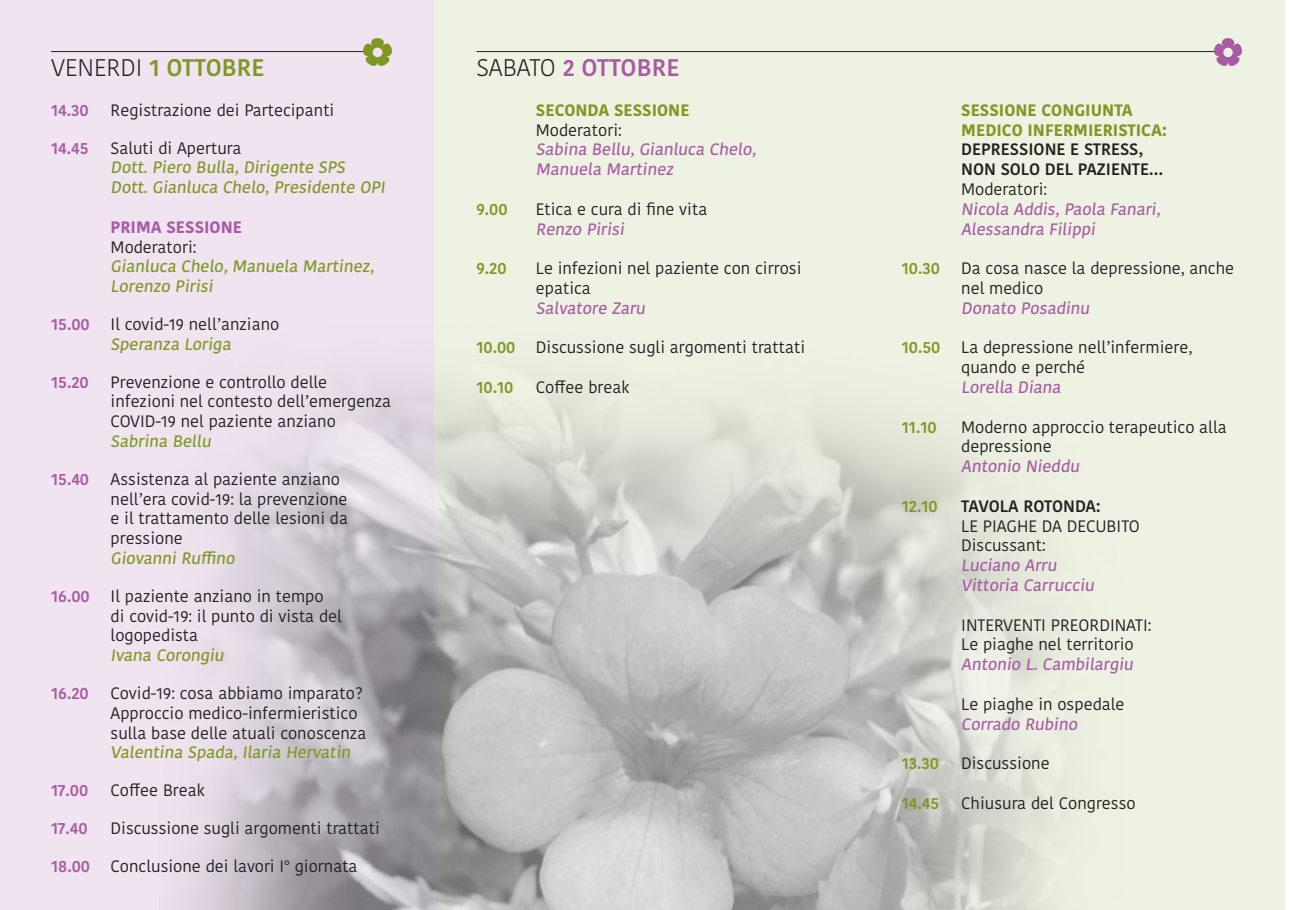
<style>
.page{position:relative;width:1293px;height:910px;background:#fff}
.page>*{position:absolute;margin:0;border:0;box-sizing:border-box;transform-origin:0 0}
.t1{font:600 24px "Kohinoor Bangla";color:#7e9823}
.t2{font:600 24px "Kohinoor Bangla";color:#a85ba4}
.t3{font:16.5px/19.8px "Kohinoor Bangla";color:#231f20}
.corsivi_venerdi{font:500 16.5px/19.8px "Kohinoor Bangla";color:#a85ba4}
.corsivi_sabato{font:500 16.5px/19.8px "Kohinoor Bangla";color:#7e9823}
.t4{font:700 16.5px "Kohinoor Bangla";color:#7e9823}
.t5{font:600 16.5px "Kohinoor Bangla";color:#231f20}
.t6{font:600 16.5px "Kohinoor Bangla";color:#a85ba4}
.t7{font:600 16.5px "Kohinoor Bangla";color:#7e9823}
.t8{font:700 16.5px "Kohinoor Bangla";color:#a85ba4}
.s1{font-weight:300;color:#231f20}
.s2{font-weight:600;color:#a85ba4}
.s3{font-weight:600;color:#7e9823}
</style>
<div class="page">
<div style="left:0;top:0;width:434px;height:910px;background:#efe4f0"></div>
<div style="left:434px;top:0;width:850px;height:910px;background:#eef2e2"></div>
<img style="left:182px;top:383px;width:872px;height:527px">
<hr style="left:51px;top:51px;width:317px;height:1px;background:#231f20">
<img style="left:364px;top:38px;width:27px;height:27px">
<hr style="left:476px;top:51px;width:742px;height:1px;background:#231f20">
<img style="left:1214px;top:38px;width:28px;height:27px">
<p class="t1" style="left:51px;top:48px;width:215px"><span class="s1">VENERDI</span> 1 OTTOBRE</p>
<p class="t6" style="left:51px;top:96px;width:39px">14.30</p>
<p class="t3" style="left:111px;top:100px;width:225px">Registrazione dei Partecipanti</p>
<p class="t6" style="left:51px;top:134px;width:39px">14.45</p>
<p class="t3" style="left:111px;top:138px;width:132px">Saluti di Apertura</p>
<p class="corsivi_sabato" style="left:111px;top:157px;width:239px">Dott. Piero Bulla, Dirigente SPS</p>
<p class="corsivi_sabato" style="left:111px;top:177px;width:279px">Dott. Gianluca Chelo, Presidente OPI</p>
<p class="t8" style="left:111px;top:213px;width:133px">PRIMA SESSIONE</p>
<p class="t3" style="left:111px;top:237px;width:87px">Moderatori:</p>
<p class="corsivi_sabato" style="left:111px;top:256px;width:268px">Gianluca Chelo, Manuela Martinez,<br>Lorenzo Pirisi</p>
<p class="t6" style="left:51px;top:310px;width:40px">15.00</p>
<p class="t3" style="left:111px;top:314px;width:170px">Il covid-19 nell’anziano</p>
<p class="corsivi_sabato" style="left:111px;top:334px;width:125px">Speranza Loriga</p>
<p class="t6" style="left:51px;top:368px;width:39px">15.20</p>
<p class="t3" style="left:111px;top:372px;width:282px">Prevenzione e controllo delle infezioni nel contesto dell’emergenza<br>COVID-19 nel paziente anziano</p>
<p class="corsivi_sabato" style="left:111px;top:431px;width:105px">Sabrina Bellu</p>
<p class="t6" style="left:51px;top:465px;width:40px">15.40</p>
<p class="t3" style="left:111px;top:469px;width:239px">Assistenza al paziente anziano nell’era covid-19: la prevenzione e il trattamento delle lesioni da pressione</p>
<p class="corsivi_sabato" style="left:111px;top:548px;width:129px">Giovanni Ruffino</p>
<p class="t6" style="left:51px;top:582px;width:40px">16.00</p>
<p class="t3" style="left:111px;top:586px;width:233px">Il paziente anziano in tempo<br>di covid-19: il punto di vista del logopedista</p>
<p class="corsivi_sabato" style="left:111px;top:645px;width:118px">Ivana Corongiu</p>
<p class="t6" style="left:51px;top:679px;width:39px">16.20</p>
<p class="t3" style="left:111px;top:683px;width:257px">Covid-19: cosa abbiamo imparato?<br>Approccio medico-infermieristico sulla base delle atuali conoscenza</p>
<p class="corsivi_sabato" style="left:111px;top:742px;width:244px">Valentina Spada, Ilaria Hervatin</p>
<p class="t6" style="left:51px;top:777px;width:39px">17.00</p>
<p class="t3" style="left:111px;top:780px;width:96px">Coffee Break</p>
<p class="t6" style="left:51px;top:814px;width:38px">17.40</p>
<p class="t3" style="left:111px;top:818px;width:271px">Discussione sugli argomenti trattati</p>
<p class="t3" style="left:51px;top:856px;width:308px"><span class="s2">18.00</span> Conclusione dei lavori I° giornata</p>
<p class="t2" style="left:476px;top:48px;width:205px"><span class="s1">SABATO</span> 2 OTTOBRE</p>
<p class="t4" style="left:536px;top:96px;width:155px">SECONDA SESSIONE</p>
<p class="t3" style="left:536px;top:120px;width:87px">Moderatori:</p>
<p class="corsivi_venerdi" style="left:536px;top:139px;width:225px">Sabina Bellu, Gianluca Chelo,<br>Manuela Martinez</p>
<p class="t7" style="left:476px;top:195px;width:33px">9.00</p>
<p class="t3" style="left:536px;top:199px;width:173px">Etica e cura di fine vita</p>
<p class="corsivi_venerdi" style="left:536px;top:218px;width:93px">Renzo Pirisi</p>
<p class="t7" style="left:476px;top:255px;width:32px">9.20</p>
<p class="t3" style="left:536px;top:258px;width:267px">Le infezioni nel paziente con cirrosi epatica</p>
<p class="corsivi_venerdi" style="left:536px;top:298px;width:114px">Salvatore Zaru</p>
<p class="t3" style="left:476px;top:337px;width:330px"><span class="s3">10.00</span> Discussione sugli argomenti trattati</p>
<p class="t7" style="left:476px;top:373px;width:39px">10.10</p>
<p class="t3" style="left:536px;top:377px;width:95px">Coffee break</p>
<p class="t4" style="left:961px;top:96px;width:173px">SESSIONE CONGIUNTA</p>
<p class="t4" style="left:961px;top:115px;width:207px">MEDICO INFERMIERISTICA:</p>
<p class="t5" style="left:961px;top:136px;width:183px">DEPRESSIONE E STRESS,</p>
<p class="t5" style="left:961px;top:156px;width:203px">NON SOLO DEL PAZIENTE…</p>
<p class="t3" style="left:961px;top:179px;width:87px">Moderatori:</p>
<p class="corsivi_venerdi" style="left:961px;top:199px;width:204px">Nicola Addis, Paola Fanari,</p>
<p class="corsivi_venerdi" style="left:961px;top:218px;width:139px">Alessandra Filippi</p>
<p class="t7" style="left:901px;top:255px;width:40px">10.30</p>
<p class="t3" style="left:961px;top:258px;width:274px">Da cosa nasce la depressione, anche nel medico</p>
<p class="corsivi_venerdi" style="left:961px;top:298px;width:133px">Donato Posadinu</p>
<p class="t7" style="left:901px;top:334px;width:40px">10.50</p>
<p class="t3" style="left:961px;top:337px;width:233px">La depressione nell’infermiere, quando e perché</p>
<p class="corsivi_venerdi" style="left:961px;top:377px;width:104px">Lorella Diana</p>
<p class="t7" style="left:901px;top:413px;width:37px">11.10</p>
<p class="t3" style="left:961px;top:417px;width:267px">Moderno approccio terapeutico alla depressione</p>
<p class="corsivi_venerdi" style="left:961px;top:456px;width:123px">Antonio Nieddu</p>
<p class="t7" style="left:901px;top:492px;width:38px">12.10</p>
<p class="t5" style="left:961px;top:492px;width:141px">TAVOLA ROTONDA:</p>
<p class="t3" style="left:961px;top:516px;width:180px">LE PIAGHE DA DECUBITO</p>
<p class="t3" style="left:961px;top:535px;width:86px">Discussant:</p>
<p class="corsivi_venerdi" style="left:961px;top:555px;width:100px">Luciano Arru</p>
<p class="corsivi_venerdi" style="left:961px;top:575px;width:138px">Vittoria Carrucciu</p>
<p class="t3" style="left:961px;top:615px;width:192px">INTERVENTI PREORDINATI:</p>
<p class="t3" style="left:961px;top:634px;width:174px">Le piaghe nel territorio</p>
<p class="corsivi_venerdi" style="left:961px;top:654px;width:177px">Antonio L. Cambilargiu</p>
<p class="t3" style="left:961px;top:694px;width:165px">Le piaghe in ospedale</p>
<p class="corsivi_venerdi" style="left:961px;top:713px;width:121px">Corrado Rubino</p>
<p class="t7" style="left:901px;top:750px;width:39px">13.30</p>
<p class="t3" style="left:961px;top:753px;width:90px">Discussione</p>
<p class="t7" style="left:901px;top:789px;width:39px">14.45</p>
<p class="t3" style="left:961px;top:793px;width:176px">Chiusura del Congresso</p>
</div>
